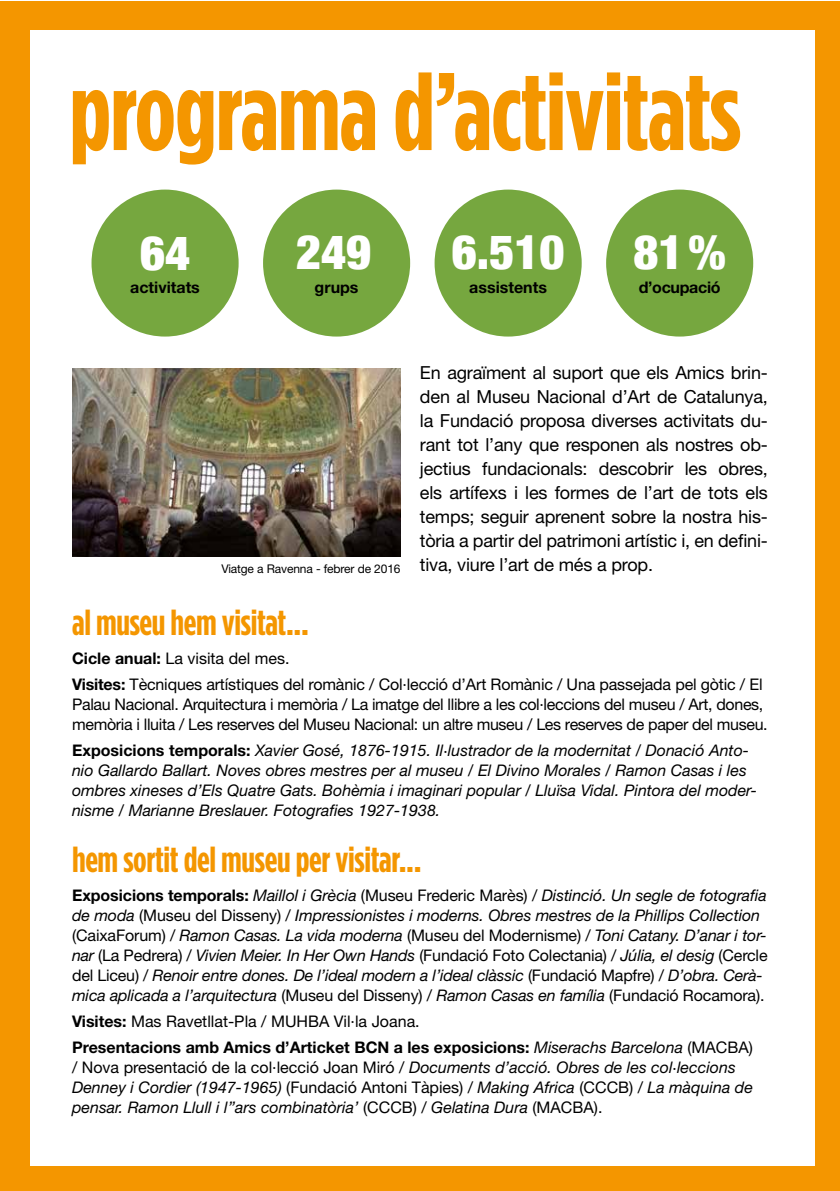
<style>
.page{position:relative;width:840px;height:1191px;background:#fff}
.page>*{position:absolute;margin:0;border:0;box-sizing:border-box;transform-origin:0 0}
.t1{font:700 condensed 110px "Gotham HTF";letter-spacing:-.015em;color:#f49600}
.t2{font:900 condensed 48px "Helvetica Neue";color:#fff}
.t3{font:700 condensed 36px "Gotham HTF";letter-spacing:-.01em;color:#f49600}
.t4{font:18px/24px "Helvetica Neue";letter-spacing:-.01em;color:#000;text-align:justify}
.t5{font:italic 16px/20px "Helvetica Neue";color:#000}
.t6{font:16px/26px "Helvetica Neue";letter-spacing:-.02em;color:#000}
.t7{font:700 16px/26px "Helvetica Neue";color:#000}
.t8{font:700 16px "Helvetica Neue";letter-spacing:-.02em;color:#000}
.t9{font:12px "Helvetica Neue";letter-spacing:-.01em;color:#000}
.s1{font-size:18px}
.s2{font-weight:700}
.s3{font-weight:700;font-style:normal}
.s4{font-style:normal}
.s5{font-weight:400}
.s6{font-weight:400;font-style:italic}
</style>
<div class="page">
<div style="left:0;top:1px;width:839px;height:1190px;background:#f49600"></div>
<div style="left:30px;top:30px;width:784px;height:1135px;background:#fff"></div>
<div style="left:91px;top:190px;width:147px;height:146px;background:#76a73f;border-radius:50%"></div>
<div style="left:434px;top:190px;width:147px;height:146px;background:#76a73f;border-radius:50%"></div>
<div style="left:263px;top:190px;width:147px;height:146px;background:#76a73f;border-radius:50%"></div>
<div style="left:605px;top:190px;width:147px;height:146px;background:#76a73f;border-radius:50%"></div>
<img style="left:72px;top:369px;width:328px;height:187px">
<h1 class="t1" style="left:69px;top:50px;width:673px">programa d’activitats</h1>
<h2 class="t2" style="left:140px;top:214px;width:51px">64</h2>
<p class="t7" style="left:130px;top:274px;width:71px">activitats</p>
<h2 class="t2" style="left:296px;top:213px;width:76px">249</h2>
<h2 class="t2" style="left:451px;top:213px;width:114px">6.510</h2>
<h2 class="t2" style="left:633px;top:213px;width:94px">81 %</h2>
<p class="t7" style="left:314px;top:274px;width:45px">grups</p>
<p class="t7" style="left:469px;top:274px;width:79px">assistents</p>
<p class="t8" style="left:638px;top:277px;width:83px">d’ocupació</p>
<p class="t4" style="left:420px;top:361px;width:349px">En agraïment al suport que els Amics brin&shy;den al Museu Nacional d’Art de Catalunya, la Fundació proposa diverses activitats du&shy;rant tot l’any que responen als nostres ob&shy;jectius fundacionals: descobrir les obres, els artífexs i les formes de l’art de tots els temps; seguir aprenent sobre la nostra his&shy;tòria a partir del patrimoni artístic i, en defini-</p>
<p class="t9" style="left:221px;top:561px;width:433px">Viatge a Ravenna - febrer de 2016 <span class="s1">tiva, viure l’art de més a prop.</span></p>
<h3 class="t3" style="left:72px;top:601px;width:238px">al museu hem visitat...</h3>
<p class="t6" style="left:72px;top:645px;width:691px"><span class="s2">Cicle anual:</span> La visita del mes.<br><span class="s2">Visites:</span> Tècniques artístiques del romànic / Col·lecció d’Art Romànic / Una passejada pel gòtic / El</p>
<p class="t6" style="left:72px;top:694px;width:696px;line-height:20px">Palau Nacional. Arquitectura i memòria / La imatge del llibre a les col·leccions del museu / Art, dones, memòria i lluita / Les reserves del Museu Nacional: un altre museu / Les reserves de paper del museu.</p>
<p class="t5" style="left:72px;top:740px;width:686px"><span class="s3">Exposicions temporals:</span> Xavier Gosé, 1876-1915. Il·lustrador de la modernitat <span class="s4">/</span> Donació Anto&shy;nio Gallardo Ballart. Noves obres mestres per al museu <span class="s4">/</span> El Divino Morales <span class="s4">/</span> Ramon Casas i les ombres xineses d’Els Quatre Gats. Bohèmia i imaginari popular <span class="s4">/</span> Lluïsa Vidal. Pintora del moder&shy;nisme <span class="s4">/</span> Marianne Breslauer. Fotografies 1927-1938.</p>
<h3 class="t3" style="left:72px;top:838px;width:351px">hem sortit del museu per visitar...</h3>
<p class="t5" style="left:72px;top:885px;width:696px"><span class="s3">Exposicions temporals:</span> Maillol i Grècia <span class="s4">(Museu Frederic Marès) /</span> Distinció. Un segle de fotografia de moda <span class="s4">(Museu del Disseny) /</span> Impressionistes i moderns. Obres mestres de la Phillips Collection <span class="s4">(CaixaForum) /</span> Ramon Casas. La vida moderna <span class="s4">(Museu del Modernisme) /</span> Toni Catany. D’anar i tor&shy;nar <span class="s4">(La Pedrera) /</span> Vivien Meier. In Her Own Hands <span class="s4">(Fundació Foto Colectania) /</span> Júlia, el desig <span class="s4">(Cercle del Liceu) /</span> Renoir entre dones. De l’ideal modern a l’ideal clàssic <span class="s4">(Fundació Mapfre) /</span> D’obra. Cerà&shy;mica aplicada a l’arquitectura <span class="s4">(Museu del Disseny) /</span> Ramon Casas en família <span class="s4">(Fundació Rocamora).</span></p>
<p class="t7" style="left:72px;top:1008px;width:682px">Visites: <span class="s5">Mas Ravetllat-Pla / MUHBA Vil·la Joana.<br></span>Presentacions amb Amics d’Articket BCN a les exposicions: <span class="s6">Miserachs Barcelona</span> <span class="s5">(MACBA)</span></p>
<p class="t5" style="left:72px;top:1057px;width:682px"><span class="s4">/ Nova presentació de la col·lecció Joan Miró /</span> Documents d’acció. Obres de les col·leccions<br>Denney i Cordier (1947-1965) <span class="s4">(Fundació Antoni Tàpies) /</span> Making Africa <span class="s4">(CCCB) /</span> La màquina de pensar. Ramon Llull i l’’ars combinatòria’ <span class="s4">(CCCB) /</span> Gelatina Dura <span class="s4">(MACBA).</span></p>
</div>
